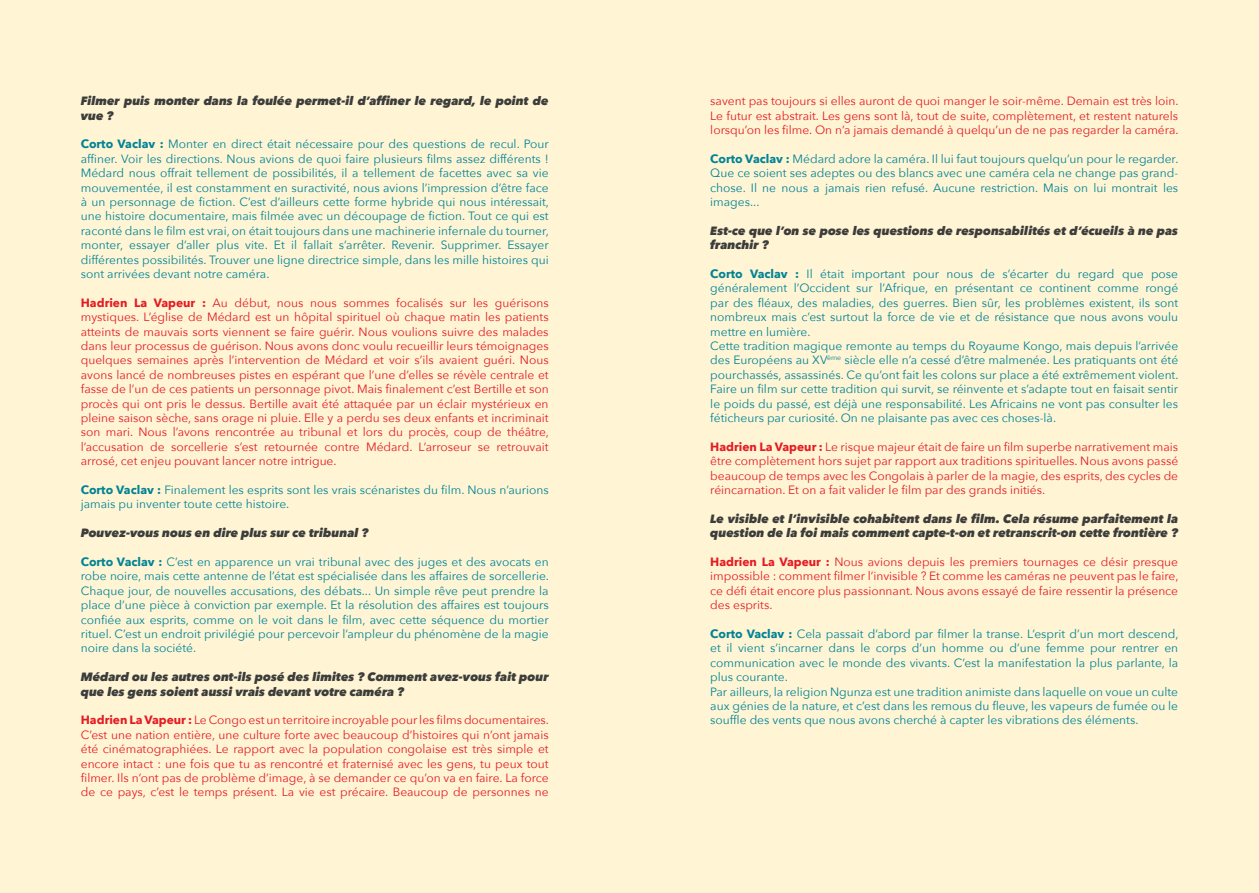
<style>
.page{position:relative;width:1259px;height:893px;background:#fff5d5}
.page>*{position:absolute;margin:0;border:0;box-sizing:border-box;transform-origin:0 0}
.t1{font:12px/14.4px "Avenir Next";color:#008395;text-align:justify}
.t2{font:12px/14.4px "Avenir Next";color:#e41b23;text-align:justify}
.t3{font:italic 800 12px/14.4px "Avenir Next";color:#3c3c3b}
.s1{font-weight:700}
</style>
<div class="page">
<p class="t3" style="left:81px;top:94px;width:469px">Filmer puis monter dans la foulée permet-il d’affiner le regard, le point de vue ?</p>
<p class="t1" style="left:81px;top:137px;width:470px"><span class="s1">Corto Vaclav :</span> Monter en direct était nécessaire pour des questions de recul. Pour affiner. Voir les directions. Nous avions de quoi faire plusieurs films assez différents !<br>Médard nous offrait tellement de possibilités, il a tellement de facettes avec sa vie mouvementée, il est constamment en suractivité, nous avions l’impression d’être face à un personnage de fiction. C’est d’ailleurs cette forme hybride qui nous intéressait, une histoire documentaire, mais filmée avec un découpage de fiction. Tout ce qui est raconté dans le film est vrai, on était toujours dans une machinerie infernale du tourner, monter, essayer d’aller plus vite. Et il fallait s’arrêter. Revenir. Supprimer. Essayer différentes possibilités. Trouver une ligne directrice simple, dans les mille histoires qui sont arrivées devant notre caméra.</p>
<p class="t2" style="left:81px;top:295px;width:470px"><span class="s1">Hadrien La Vapeur :</span> Au début, nous nous sommes focalisés sur les guérisons mystiques. L’église de Médard est un hôpital spirituel où chaque matin les patients atteints de mauvais sorts viennent se faire guérir. Nous voulions suivre des malades dans leur processus de guérison. Nous avons donc voulu recueillir leurs témoignages quelques semaines après l’intervention de Médard et voir s’ils avaient guéri. Nous avons lancé de nombreuses pistes en espérant que l’une d’elles se révèle centrale et fasse de l’un de ces patients un personnage pivot. Mais finalement c’est Bertille et son procès qui ont pris le dessus. Bertille avait été attaquée par un éclair mystérieux en pleine saison sèche, sans orage ni pluie. Elle y a perdu ses deux enfants et incriminait son mari. Nous l’avons rencontrée au tribunal et lors du procès, coup de théâtre, l’accusation de sorcellerie s’est retournée contre Médard. L’arroseur se retrouvait arrosé, cet enjeu pouvant lancer notre intrigue.</p>
<p class="t1" style="left:81px;top:482px;width:469px"><span class="s1">Corto Vaclav :</span> Finalement les esprits sont les vrais scénaristes du film. Nous n’aurions jamais pu inventer toute cette histoire.</p>
<p class="t3" style="left:81px;top:526px;width:289px">Pouvez-vous nous en dire plus sur ce tribunal ?</p>
<p class="t1" style="left:81px;top:554px;width:470px"><span class="s1">Corto Vaclav :</span> C’est en apparence un vrai tribunal avec des juges et des avocats en robe noire, mais cette antenne de l’état est spécialisée dans les affaires de sorcellerie.<br>Chaque jour, de nouvelles accusations, des débats... Un simple rêve peut prendre la place d’une pièce à conviction par exemple. Et la résolution des affaires est toujours confiée aux esprits, comme on le voit dans le film, avec cette séquence du mortier rituel. C’est un endroit privilégié pour percevoir l’ampleur du phénomène de la magie noire dans la société.</p>
<p class="t3" style="left:81px;top:670px;width:469px">Médard ou les autres ont-ils posé des limites ? Comment avez-vous fait pour que les gens soient aussi vrais devant votre caméra ?</p>
<p class="t2" style="left:81px;top:713px;width:470px"><span class="s1">Hadrien La Vapeur :</span> Le Congo est un territoire incroyable pour les films documentaires.<br>C’est une nation entière, une culture forte avec beaucoup d’histoires qui n’ont jamais été cinématographiées. Le rapport avec la population congolaise est très simple et encore intact : une fois que tu as rencontré et fraternisé avec les gens, tu peux tout filmer. Ils n’ont pas de problème d’image, à se demander ce qu’on va en faire. La force de ce pays, c’est le temps présent. La vie est précaire. Beaucoup de personnes ne</p>
<p class="t2" style="left:710px;top:93px;width:470px">savent pas toujours si elles auront de quoi manger le soir-même. Demain est très loin.<br>Le futur est abstrait. Les gens sont là, tout de suite, complètement, et restent naturels lorsqu’on les filme. On n’a jamais demandé à quelqu’un de ne pas regarder la caméra.</p>
<p class="t1" style="left:710px;top:151px;width:470px"><span class="s1">Corto Vaclav :</span> Médard adore la caméra. Il lui faut toujours quelqu’un pour le regarder.<br>Que ce soient ses adeptes ou des blancs avec une caméra cela ne change pas grand&shy;chose. Il ne nous a jamais rien refusé. Aucune restriction. Mais on lui montrait les images...</p>
<p class="t3" style="left:710px;top:223px;width:469px">Est-ce que l’on se pose les questions de responsabilités et d’écueils à ne pas franchir ?</p>
<p class="t1" style="left:710px;top:266px;width:470px;text-align:left"><span class="s1">Corto Vaclav :</span> Il était important pour nous de s’écarter du regard que pose généralement l’Occident sur l’Afrique, en présentant ce continent comme rongé par des fléaux, des maladies, des guerres. Bien sûr, les problèmes existent, ils sont nombreux mais c’est surtout la force de vie et de résistance que nous avons voulu mettre en lumière.<br>Cette tradition magique remonte au temps du Royaume Kongo, mais depuis l’arrivée des Européens au XV<sup>ème</sup> siècle elle n’a cessé d’être malmenée. Les pratiquants ont été pourchassés, assassinés. Ce qu’ont fait les colons sur place a été extrêmement violent.<br>Faire un film sur cette tradition qui survit, se réinvente et s’adapte tout en faisait sentir le poids du passé, est déjà une responsabilité. Les Africains ne vont pas consulter les féticheurs par curiosité. On ne plaisante pas avec ces choses-là.</p>
<p class="t2" style="left:710px;top:439px;width:469px"><span class="s1">Hadrien La Vapeur :</span> Le risque majeur était de faire un film superbe narrativement mais être complètement hors sujet par rapport aux traditions spirituelles. Nous avons passé beaucoup de temps avec les Congolais à parler de la magie, des esprits, des cycles de réincarnation. Et on a fait valider le film par des grands initiés.</p>
<p class="t3" style="left:710px;top:511px;width:469px">Le visible et l’invisible cohabitent dans le film. Cela résume parfaitement la question de la foi mais comment capte-t-on et retranscrit-on cette frontière ?</p>
<p class="t2" style="left:710px;top:554px;width:470px"><span class="s1">Hadrien La Vapeur :</span> Nous avions depuis les premiers tournages ce désir presque impossible : comment filmer l’invisible ? Et comme les caméras ne peuvent pas le faire, ce défi était encore plus passionnant. Nous avons essayé de faire ressentir la présence des esprits.</p>
<p class="t1" style="left:710px;top:626px;width:470px;text-align:left"><span class="s1">Corto Vaclav :</span> Cela passait d’abord par filmer la transe. L’esprit d’un mort descend, et il vient s’incarner dans le corps d’un homme ou d’une femme pour rentrer en communication avec le monde des vivants. C’est la manifestation la plus parlante, la plus courante.<br>Par ailleurs, la religion Ngunza est une tradition animiste dans laquelle on voue un culte aux génies de la nature, et c’est dans les remous du fleuve, les vapeurs de fumée ou le souffle des vents que nous avons cherché à capter les vibrations des éléments.</p>
</div>
